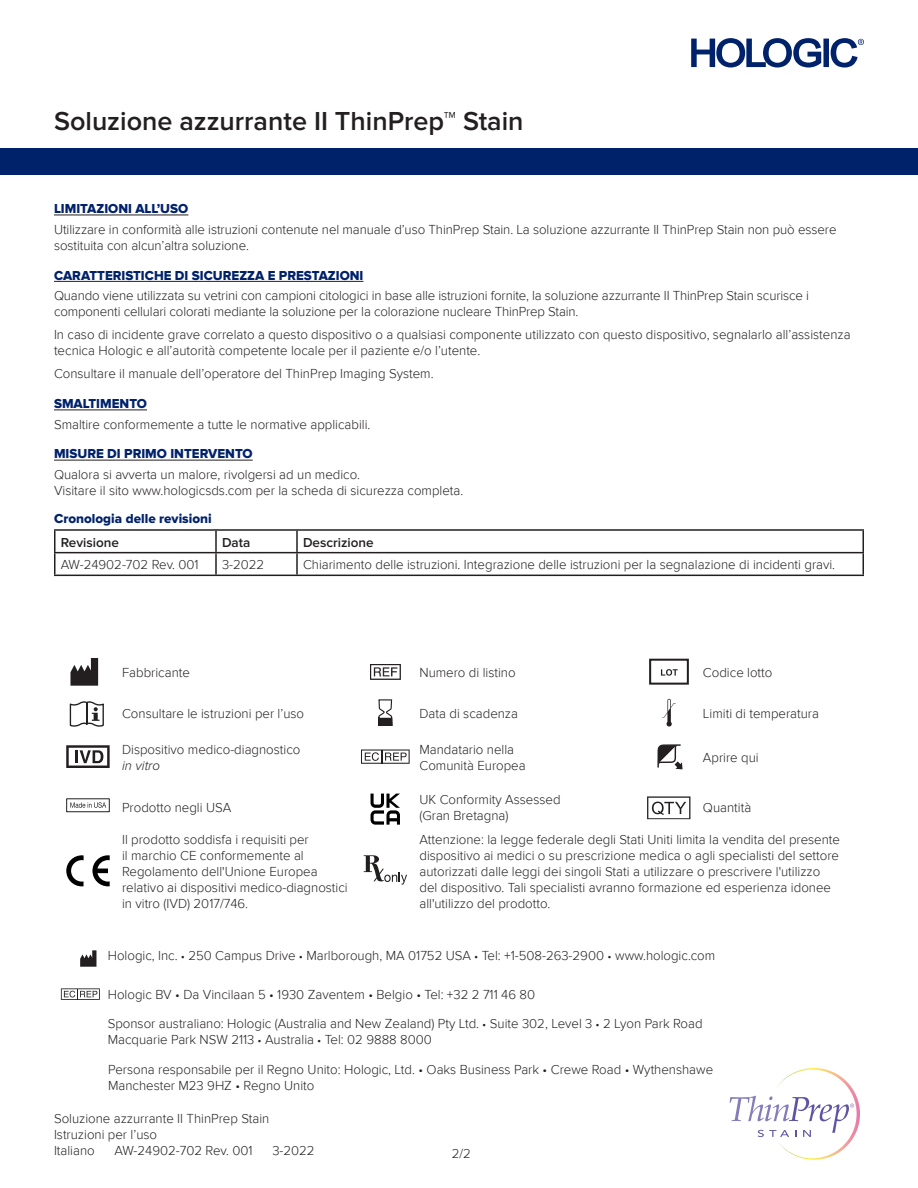
<style>
.page{position:relative;width:918px;height:1188px;background:#fff}
.page>*{position:absolute;margin:0;border:0;box-sizing:border-box;transform-origin:0 0}
.t1{font:600 27px "Proxima Nova";color:#231f20}
.Text{font:300 13.5px/16.2px "Proxima Nova";color:#231f20}
.Text_with_space_befo{font:300 13.5px/16.2px "Proxima Nova";letter-spacing:-.005em;color:#231f20}
.Section_name{font:13.5px "Proxima Nova Extrabld";color:#00226b}
.Subheading{font:13.5px "Proxima Nova Extrabld";color:#00226b}
.Subheading-2{font:600 13.5px "Proxima Nova";color:#231f20}
.s1{font-style:italic}
.s2{font-size:12px}
</style>
<div class="page">
<div style="left:0;top:149px;width:918px;height:26px;background:#00226b"></div>
<svg style="left:691px;top:38px;width:173px;height:30px"></svg>
<svg style="left:730px;top:1068px;width:130px;height:92px"></svg>
<hr style="left:54px;top:215px;width:134px;height:1px;background:#231f20">
<hr style="left:54px;top:281px;width:309px;height:1px;background:#231f20">
<hr style="left:54px;top:410px;width:93px;height:1px;background:#231f20">
<hr style="left:54px;top:460px;width:199px;height:1px;background:#231f20">
<hr style="left:54px;top:529px;width:162px;height:2px;background:#231f20">
<hr style="left:54px;top:531px;width:2px;height:21px;background:#231f20">
<hr style="left:216px;top:529px;width:81px;height:2px;background:#231f20">
<hr style="left:215px;top:531px;width:2px;height:21px;background:#231f20">
<hr style="left:297px;top:529px;width:567px;height:2px;background:#231f20">
<hr style="left:296px;top:531px;width:2px;height:21px;background:#231f20">
<hr style="left:862px;top:531px;width:2px;height:21px;background:#231f20">
<hr style="left:54px;top:552px;width:162px;height:1px;background:#231f20">
<hr style="left:54px;top:553px;width:2px;height:22px;background:#231f20">
<hr style="left:216px;top:552px;width:81px;height:1px;background:#231f20">
<hr style="left:215px;top:553px;width:2px;height:22px;background:#231f20">
<hr style="left:297px;top:552px;width:567px;height:1px;background:#231f20">
<hr style="left:296px;top:553px;width:2px;height:22px;background:#231f20">
<hr style="left:862px;top:553px;width:2px;height:22px;background:#231f20">
<hr style="left:54px;top:575px;width:162px;height:1px;background:#231f20">
<hr style="left:216px;top:575px;width:81px;height:1px;background:#231f20">
<hr style="left:297px;top:575px;width:567px;height:1px;background:#231f20">
<svg style="left:70px;top:658px;width:28px;height:27px"></svg>
<img style="left:371px;top:664px;width:29px;height:15px">
<svg style="left:661px;top:669px;width:17px;height:7px"></svg>
<div style="left:649px;top:659px;width:40px;height:26px;border:2px solid #231f20"></div>
<svg style="left:70px;top:701px;width:34px;height:26px"></svg>
<svg style="left:378px;top:699px;width:15px;height:27px"></svg>
<div style="left:379px;top:718px;width:13px;height:7px;background:#231f20"></div>
<div style="left:378px;top:718px;width:14px;height:8px;border:1px solid #231f20"></div>
<svg style="left:662px;top:699px;width:14px;height:28px"></svg>
<svg style="left:66px;top:745px;width:44px;height:23px"></svg>
<svg style="left:361px;top:750px;width:49px;height:14px"></svg>
<svg style="left:657px;top:744px;width:26px;height:26px"></svg>
<div style="left:66px;top:798px;width:44px;height:14px;border:1px solid #231f20"></div>
<svg style="left:70px;top:802px;width:36px;height:6px"></svg>
<svg style="left:371px;top:794px;width:29px;height:31px"></svg>
<svg style="left:647px;top:796px;width:43px;height:23px"></svg>
<svg style="left:66px;top:855px;width:18px;height:31px"></svg>
<svg style="left:92px;top:855px;width:18px;height:31px"></svg>
<svg style="left:364px;top:855px;width:43px;height:30px"></svg>
<svg style="left:80px;top:950px;width:16px;height:17px"></svg>
<svg style="left:61px;top:988px;width:39px;height:12px"></svg>
<h1 class="t1" style="left:54px;top:106px;width:471px">Soluzione azzurrante II ThinPrep™ Stain</h1>
<p class="Section_name" style="left:54px;top:201px;width:136px">LIMITAZIONI ALL’USO</p>
<p class="Text_with_space_befo" style="left:54px;top:221px;width:784px">Utilizzare in conformità alle istruzioni contenute nel manuale d’uso ThinPrep Stain. La soluzione azzurrante II ThinPrep Stain non può essere sostituita con alcun’altra soluzione.</p>
<p class="Section_name" style="left:54px;top:267px;width:311px">CARATTERISTICHE DI SICUREZZA E PRESTAZIONI</p>
<p class="Text_with_space_befo" style="left:54px;top:288px;width:756px">Quando viene utilizzata su vetrini con campioni citologici in base alle istruzioni fornite, la soluzione azzurrante II ThinPrep Stain scurisce i componenti cellulari colorati mediante la soluzione per la colorazione nucleare ThinPrep Stain.</p>
<p class="Text" style="left:54px;top:327px;width:798px">In caso di incidente grave correlato a questo dispositivo o a qualsiasi componente utilizzato con questo dispositivo, segnalarlo all’assistenza tecnica Hologic e all’autorità competente locale per il paziente e/o l’utente.</p>
<p class="Text_with_space_befo" style="left:54px;top:366px;width:381px">Consultare il manuale dell’operatore del ThinPrep Imaging System.</p>
<p class="Section_name" style="left:54px;top:396px;width:94px">SMALTIMENTO</p>
<p class="Text_with_space_befo" style="left:54px;top:416px;width:318px">Smaltire conformemente a tutte le normative applicabili.</p>
<p class="Section_name" style="left:54px;top:446px;width:200px">MISURE DI PRIMO INTERVENTO</p>
<p class="Text_with_space_befo" style="left:54px;top:466px;width:411px">Qualora si avverta un malore, rivolgersi ad un medico.<br>Visitare il sito www.hologicsds.com per la scheda di sicurezza completa.</p>
<p class="Subheading" style="left:54px;top:511px;width:159px">Cronologia delle revisioni</p>
<p class="Subheading-2" style="left:61px;top:534px;width:60px">Revisione</p>
<p class="Subheading-2" style="left:222px;top:534px;width:30px">Data</p>
<p class="Subheading-2" style="left:303px;top:534px;width:72px">Descrizione</p>
<p class="Text" style="left:61px;top:557px;width:139px">AW-24902-702 Rev. 001</p>
<p class="Text" style="left:222px;top:557px;width:44px">3-2022</p>
<p class="Text" style="left:303px;top:557px;width:534px">Chiarimento delle istruzioni. Integrazione delle istruzioni per la segnalazione di incidenti gravi.</p>
<p class="Text" style="left:122px;top:665px;width:69px">Fabbricante</p>
<p class="Text" style="left:419px;top:665px;width:98px">Numero di listino</p>
<p class="Text" style="left:703px;top:665px;width:71px">Codice lotto</p>
<p class="Text" style="left:122px;top:706px;width:184px">Consultare le istruzioni per l’uso</p>
<p class="Text" style="left:419px;top:706px;width:100px">Data di scadenza</p>
<p class="Text" style="left:703px;top:706px;width:118px">Limiti di temperatura</p>
<p class="Text" style="left:122px;top:741px;width:180px">Dispositivo medico-diagnostico <span class="s1">in vitro</span></p>
<p class="Text" style="left:419px;top:741px;width:108px">Mandatario nella<br>Comunità Europea</p>
<p class="Text" style="left:703px;top:750px;width:57px">Aprire qui</p>
<p class="Text" style="left:122px;top:799px;width:111px">Prodotto negli USA</p>
<p class="Text" style="left:419px;top:791px;width:143px">UK Conformity Assessed (Gran Bretagna)</p>
<p class="Text" style="left:703px;top:799px;width:50px">Quantità</p>
<p class="Text" style="left:122px;top:831px;width:227px">Il prodotto soddisfa i requisiti per<br>il marchio CE conformemente al Regolamento dell'Unione Europea relativo ai dispositivi medico-diagnostici in vitro (IVD) 2017/746.</p>
<p class="Text" style="left:419px;top:831px;width:422px">Attenzione: la legge federale degli Stati Uniti limita la vendita del presente dispositivo ai medici o su prescrizione medica o agli specialisti del settore autorizzati dalle leggi dei singoli Stati a utilizzare o prescrivere l'utilizzo del dispositivo. Tali specialisti avranno formazione ed esperienza idonee all'utilizzo del prodotto.</p>
<p class="Text" style="left:108px;top:947px;width:609px">Hologic, Inc. <span class="s2">•</span> 250 Campus Drive <span class="s2">•</span> Marlborough, MA 01752 USA <span class="s2">•</span> Tel: +1-508-263-2900 <span class="s2">•</span> www.hologic.com</p>
<p class="Text" style="left:108px;top:986px;width:429px">Hologic BV • Da Vincilaan 5 • 1930 Zaventem • Belgio • Tel: +32 2 711 46 80</p>
<p class="Text" style="left:108px;top:1016px;width:596px">Sponsor australiano: Hologic (Australia and New Zealand) Pty Ltd. <span class="s2">•</span> Suite 302, Level 3 <span class="s2">•</span> 2 Lyon Park Road<br>Macquarie Park NSW 2113 <span class="s2">•</span> Australia <span class="s2">•</span> Tel: 02 9888 8000</p>
<p class="Text" style="left:108px;top:1061px;width:607px">Persona responsabile per il Regno Unito: Hologic, Ltd. • Oaks Business Park • Crewe Road • Wythenshawe<br>Manchester M23 9HZ • Regno Unito</p>
<p class="Text" style="left:54px;top:1111px;width:217px">Soluzione azzurrante II ThinPrep Stain<br>Istruzioni per l’uso<br>Italiano</p>
<p class="Text" style="left:115px;top:1143px;width:139px">AW-24902-702 Rev. 001</p>
<p class="Text" style="left:272px;top:1143px;width:44px">3-2022</p>
<p class="Text" style="left:452px;top:1146px;width:21px">2/2</p>
</div>
